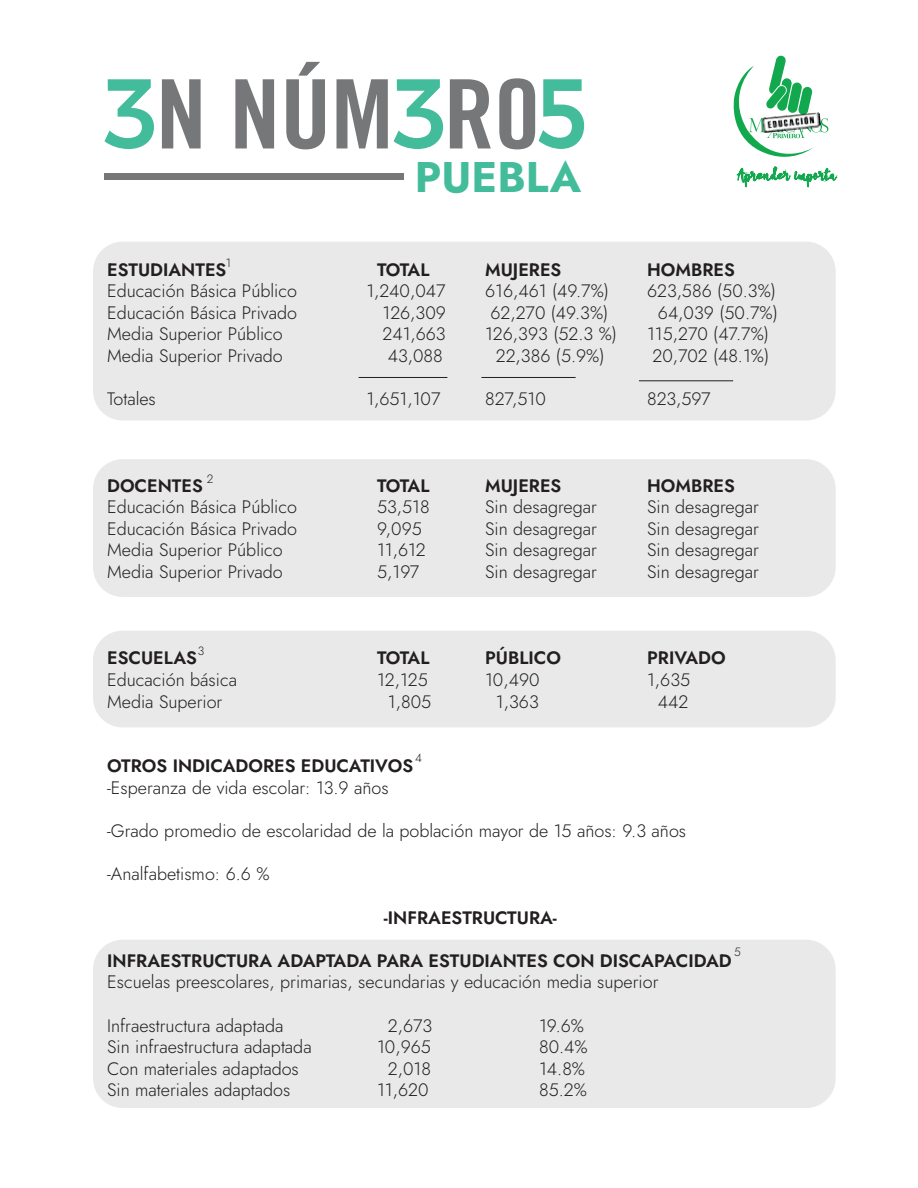
<style>
.page{position:relative;width:918px;height:1188px;background:#fff}
.page>*{position:absolute;margin:0;border:0;box-sizing:border-box;transform-origin:0 0}
.t1{font:700 42.75px "Jost";color:#43bc9b}
.t2{font:300 18px "Jost";color:#231f20}
.t3{font:600 18px "Jost";color:#231f20}
.t4{font:300 12px "Jost";color:#231f20}
</style>
<div class="page">
<div style="left:93px;top:242px;width:743px;height:179px;background:#e9e9e9;border-radius:30px"></div>
<div style="left:93px;top:940px;width:743px;height:168px;background:#e9e9e9;border-radius:30px"></div>
<div style="left:93px;top:459px;width:743px;height:138px;background:#e9e9e9;border-radius:30px"></div>
<div style="left:93px;top:631px;width:743px;height:96px;background:#e9e9e9;border-radius:30px"></div>
<svg style="left:733px;top:55px;width:103px;height:132px"></svg>
<img style="left:762px;top:112px;width:59px;height:21px">
<svg style="left:105px;top:79px;width:49px;height:70px"></svg>
<svg style="left:394px;top:79px;width:49px;height:70px"></svg>
<svg style="left:162px;top:79px;width:39px;height:69px"></svg>
<svg style="left:235px;top:79px;width:39px;height:69px"></svg>
<svg style="left:286px;top:62px;width:39px;height:87px"></svg>
<svg style="left:337px;top:79px;width:51px;height:69px"></svg>
<svg style="left:450px;top:79px;width:41px;height:69px"></svg>
<svg style="left:499px;top:78px;width:85px;height:71px"></svg>
<div style="left:105px;top:173px;width:299px;height:6px;background:#767779"></div>
<hr style="left:359px;top:377px;width:88px;height:1px;background:#231f20">
<hr style="left:481px;top:377px;width:95px;height:1px;background:#231f20">
<hr style="left:639px;top:380px;width:94px;height:1px;background:#231f20">
<h1 class="t1" style="left:415px;top:148px;width:168px">PUEBLA</h1>
<p class="t4" style="left:226px;top:255px;width:7px">1</p>
<p class="t3" style="left:107px;top:257px;width:121px">ESTUDIANTES</p>
<p class="t3" style="left:377px;top:257px;width:54px">TOTAL</p>
<p class="t3" style="left:485px;top:257px;width:78px">MUJERES</p>
<p class="t3" style="left:647px;top:257px;width:89px">HOMBRES</p>
<p class="t2" style="left:107px;top:279px;width:191px">Educación Básica Público</p>
<p class="t2" style="left:366px;top:279px;width:81px">1,240,047</p>
<p class="t2" style="left:485px;top:279px;width:125px">616,461 (49.7%)</p>
<p class="t2" style="left:647px;top:279px;width:130px">623,586 (50.3%)</p>
<p class="t2" style="left:107px;top:300px;width:191px">Educación Básica Privado</p>
<p class="t2" style="left:383px;top:300px;width:65px">126,309</p>
<p class="t2" style="left:491px;top:300px;width:119px">62,270 (49.3%)</p>
<p class="t2" style="left:658px;top:300px;width:121px">64,039 (50.7%)</p>
<p class="t2" style="left:107px;top:322px;width:177px">Media Superior Público</p>
<p class="t2" style="left:383px;top:322px;width:65px">241,663</p>
<p class="t2" style="left:485px;top:322px;width:133px">126,393 (52.3 %)</p>
<p class="t2" style="left:647px;top:322px;width:123px">115,270 (47.7%)</p>
<p class="t2" style="left:107px;top:343px;width:177px">Media Superior Privado</p>
<p class="t2" style="left:388px;top:343px;width:56px">43,088</p>
<p class="t2" style="left:496px;top:343px;width:110px">22,386 (5.9%)</p>
<p class="t2" style="left:653px;top:343px;width:118px">20,702 (48.1%)</p>
<p class="t2" style="left:107px;top:387px;width:50px">Totales</p>
<p class="t2" style="left:366px;top:387px;width:76px">1,651,107</p>
<p class="t2" style="left:485px;top:387px;width:62px">827,510</p>
<p class="t2" style="left:647px;top:387px;width:65px">823,597</p>
<p class="t4" style="left:207px;top:471px;width:8px">2</p>
<p class="t3" style="left:107px;top:473px;width:97px">DOCENTES</p>
<p class="t3" style="left:377px;top:473px;width:54px">TOTAL</p>
<p class="t3" style="left:485px;top:473px;width:78px">MUJERES</p>
<p class="t3" style="left:647px;top:473px;width:89px">HOMBRES</p>
<p class="t2" style="left:107px;top:495px;width:191px">Educación Básica Público</p>
<p class="t2" style="left:377px;top:495px;width:54px">53,518</p>
<p class="t2" style="left:485px;top:495px;width:113px">Sin desagregar</p>
<p class="t2" style="left:647px;top:495px;width:113px">Sin desagregar</p>
<p class="t2" style="left:107px;top:516px;width:191px">Educación Básica Privado</p>
<p class="t2" style="left:377px;top:516px;width:46px">9,095</p>
<p class="t2" style="left:485px;top:516px;width:113px">Sin desagregar</p>
<p class="t2" style="left:647px;top:516px;width:113px">Sin desagregar</p>
<p class="t2" style="left:107px;top:538px;width:177px">Media Superior Público</p>
<p class="t2" style="left:377px;top:538px;width:50px">11,612</p>
<p class="t2" style="left:485px;top:538px;width:113px">Sin desagregar</p>
<p class="t2" style="left:647px;top:538px;width:113px">Sin desagregar</p>
<p class="t2" style="left:107px;top:559px;width:177px">Media Superior Privado</p>
<p class="t2" style="left:377px;top:559px;width:44px">5,197</p>
<p class="t2" style="left:485px;top:559px;width:113px">Sin desagregar</p>
<p class="t2" style="left:647px;top:559px;width:113px">Sin desagregar</p>
<p class="t3" style="left:107px;top:646px;width:91px">ESCUELAS</p>
<p class="t3" style="left:377px;top:646px;width:54px">TOTAL</p>
<p class="t3" style="left:485px;top:646px;width:77px">PÚBLICO</p>
<p class="t3" style="left:647px;top:646px;width:80px">PRIVADO</p>
<p class="t2" style="left:107px;top:667px;width:131px">Educación básica</p>
<p class="t2" style="left:377px;top:667px;width:52px">12,125</p>
<p class="t2" style="left:485px;top:667px;width:56px">10,490</p>
<p class="t2" style="left:647px;top:667px;width:45px">1,635</p>
<p class="t2" style="left:107px;top:689px;width:117px">Media Superior</p>
<p class="t2" style="left:388px;top:689px;width:45px">1,805</p>
<p class="t2" style="left:496px;top:689px;width:44px">1,363</p>
<p class="t2" style="left:658px;top:689px;width:32px">442</p>
<p class="t4" style="left:198px;top:643px;width:8px">3</p>
<p class="t4" style="left:415px;top:749px;width:8px">4</p>
<p class="t3" style="left:107px;top:754px;width:308px">OTROS INDICADORES EDUCATIVOS</p>
<p class="t2" style="left:107px;top:775px;width:283px">-Esperanza de vida escolar: 13.9 años</p>
<p class="t2" style="left:107px;top:819px;width:581px">-Grado promedio de escolaridad de la población mayor de 15 años: 9.3 años</p>
<p class="t2" style="left:107px;top:862px;width:164px">-Analfabetismo: 6.6 %</p>
<p class="t3" style="left:384px;top:905px;width:174px">-INFRAESTRUCTURA-</p>
<p class="t3" style="left:107px;top:948px;width:626px">INFRAESTRUCTURA ADAPTADA PARA ESTUDIANTES CON DISCAPACIDAD</p>
<p class="t2" style="left:107px;top:970px;width:553px">Escuelas preescolares, primarias, secundarias y educación media superior</p>
<p class="t2" style="left:107px;top:1013px;width:178px">Infraestructura adaptada</p>
<p class="t2" style="left:388px;top:1013px;width:46px">2,673</p>
<p class="t2" style="left:539px;top:1013px;width:46px">19.6%</p>
<p class="t2" style="left:107px;top:1035px;width:206px">Sin infraestructura adaptada</p>
<p class="t2" style="left:377px;top:1035px;width:55px">10,965</p>
<p class="t2" style="left:539px;top:1035px;width:50px">80.4%</p>
<p class="t2" style="left:107px;top:1056px;width:193px">Con materiales adaptados</p>
<p class="t2" style="left:388px;top:1056px;width:45px">2,018</p>
<p class="t2" style="left:539px;top:1056px;width:47px">14.8%</p>
<p class="t2" style="left:107px;top:1078px;width:185px">Sin materiales adaptados</p>
<p class="t2" style="left:377px;top:1078px;width:53px">11,620</p>
<p class="t2" style="left:539px;top:1078px;width:49px">85.2%</p>
<p class="t4" style="left:734px;top:944px;width:8px">5</p>
</div>
